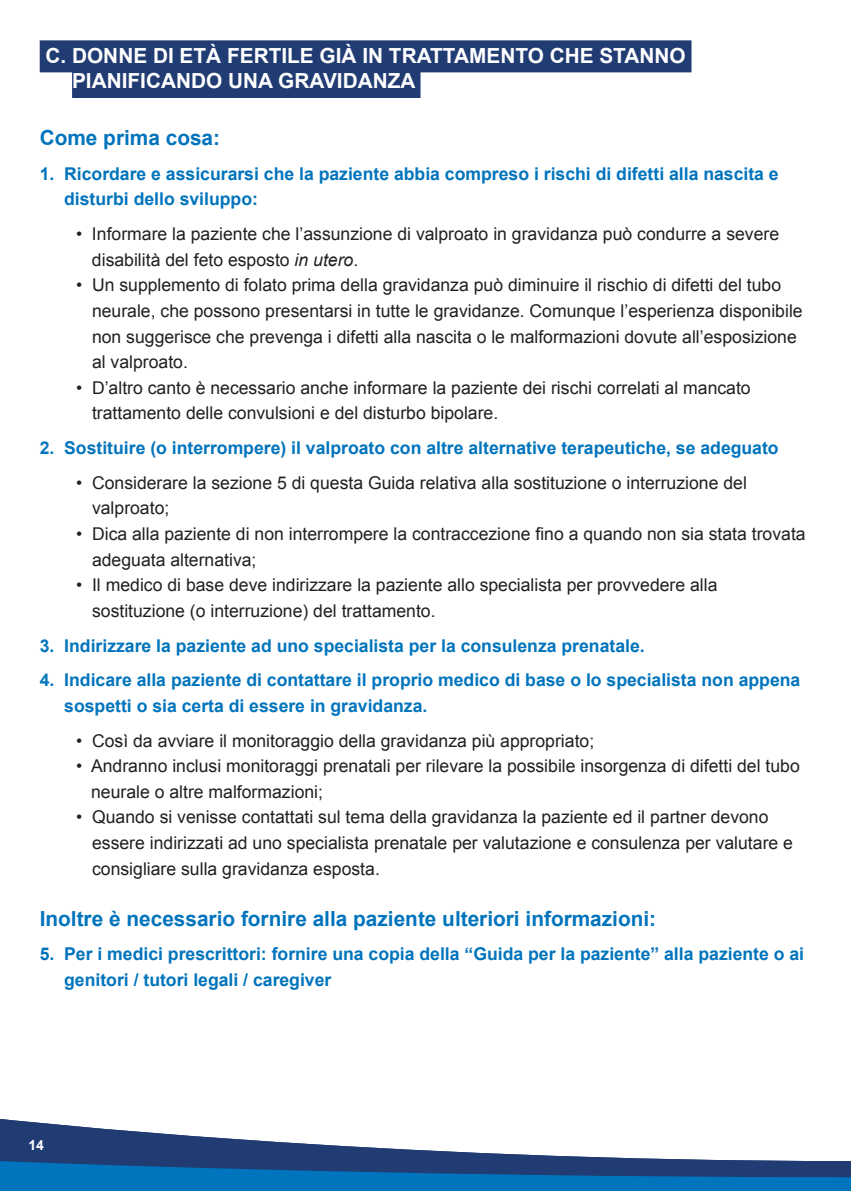
<style>
.page{position:relative;width:851px;height:1191px;background:#fff}
.page>*{position:absolute;margin:0;border:0;box-sizing:border-box;transform-origin:0 0}
.t1{font:700 20.8px "Arial";color:#0074bc}
.t2{font:700 20.8px/25.6px "Arial";color:#fff}
.t3{font:17.6px/25.6px "Arial";color:#231f20}
.t4{font:700 17.6px/25.6px "Arial";color:#0074bc}
.t5{font:700 14px "Arial";color:#fff}
.s1{font-style:italic}
</style>
<div class="page">
<div style="left:0;top:1177px;width:850px;height:14px;background:#0074bc"></div>
<svg style="left:0;top:1119px;width:850px;height:58px"></svg>
<div style="left:40px;top:40px;width:651px;height:32px;background:#213b73"></div>
<div style="left:72px;top:66px;width:348px;height:32px;background:#213b73"></div>
<p class="t2" style="left:72px;top:43px;width:615px;text-indent:-27px">C. DONNE DI ETÀ FERTILE GIÀ IN TRATTAMENTO CHE STANNO<br>PIANIFICANDO UNA GRAVIDANZA</p>
<p class="t1" style="left:40px;top:124px;width:182px">Come prima cosa:</p>
<p class="t4" style="left:64px;top:161px;width:716px;text-indent:-24px">1. Ricordare e assicurarsi che la paziente abbia compreso i rischi di difetti alla nascita e disturbi dello sviluppo:</p>
<p class="t3" style="left:92px;top:221px;width:688px;text-indent:-16px">• Informare la paziente che l’assunzione di valproato in gravidanza può condurre a severe disabilità del feto esposto <span class="s1">in utero</span>.</p>
<p class="t3" style="left:92px;top:272px;width:712px;text-indent:-16px">• Un supplemento di folato prima della gravidanza può diminuire il rischio di difetti del tubo neurale, che possono presentarsi in tutte le gravidanze. Comunque l’esperienza disponibile non suggerisce che prevenga i difetti alla nascita o le malformazioni dovute all’esposizione al valproato.</p>
<p class="t3" style="left:92px;top:375px;width:660px;text-indent:-16px">• D’altro canto è necessario anche informare la paziente dei rischi correlati al mancato trattamento delle convulsioni e del disturbo bipolare.</p>
<p class="t4" style="left:40px;top:436px;width:740px">2. Sostituire (o interrompere) il valproato con altre alternative terapeutiche, se adeguato</p>
<p class="t3" style="left:92px;top:470px;width:656px;text-indent:-16px">• Considerare la sezione 5 di questa Guida relativa alla sostituzione o interruzione del valproato;</p>
<p class="t3" style="left:92px;top:521px;width:715px;text-indent:-16px">• Dica alla paziente di non interrompere la contraccezione fino a quando non sia stata trovata adeguata alternativa;</p>
<p class="t3" style="left:92px;top:572px;width:627px;text-indent:-16px">• Il medico di base deve indirizzare la paziente allo specialista per provvedere alla sostituzione (o interruzione) del trattamento.</p>
<p class="t4" style="left:40px;top:633px;width:606px">3. Indirizzare la paziente ad uno specialista per la consulenza prenatale.</p>
<p class="t4" style="left:64px;top:668px;width:737px;text-indent:-24px">4. Indicare alla paziente di contattare il proprio medico di base o lo specialista non appena sospetti o sia certa di essere in gravidanza.</p>
<p class="t3" style="left:76px;top:727px;width:519px">• Così da avviare il monitoraggio della gravidanza più appropriato;</p>
<p class="t3" style="left:91px;top:753px;width:710px;text-indent:-15px">• Andranno inclusi monitoraggi prenatali per rilevare la possibile insorgenza di difetti del tubo neurale o altre malformazioni;</p>
<p class="t3" style="left:92px;top:804px;width:702px;text-indent:-16px">• Quando si venisse contattati sul tema della gravidanza la paziente ed il partner devono essere indirizzati ad uno specialista prenatale per valutazione e consulenza per valutare e consigliare sulla gravidanza esposta.</p>
<p class="t1" style="left:40px;top:904px;width:618px">Inoltre è necessario fornire alla paziente ulteriori informazioni:</p>
<p class="t4" style="left:64px;top:942px;width:741px;text-indent:-24px">5. Per i medici prescrittori: fornire una copia della “Guida per la paziente” alla paziente o ai genitori / tutori legali / caregiver</p>
<p class="t5" style="left:28px;top:1136px;width:17px">14</p>
</div>
